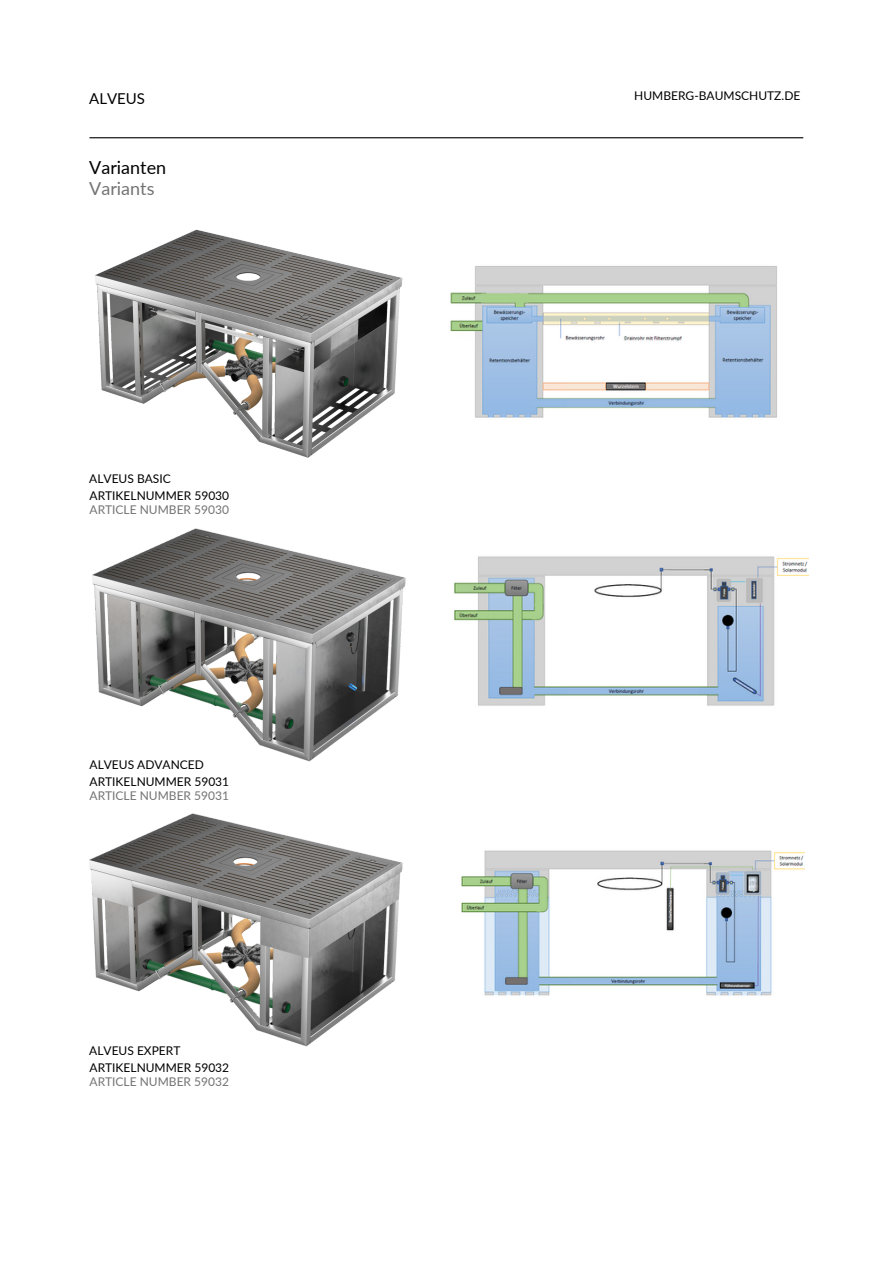
<style>
.page{position:relative;width:893px;height:1264px;background:#fff}
.page>*{position:absolute;margin:0;border:0;box-sizing:border-box;transform-origin:0 0}
.t1{font:18px "Lato";color:#000}
.t2{font:18px "Lato";color:#737373}
.t3{font:15px "Lato";color:#000}
.t4{font:12px "Lato";color:#000}
.t5{font:12px "Lato";color:#737373}
</style>
<div class="page">
<hr style="left:90px;top:137px;width:712px;height:1px;background:#000">
<img style="left:89px;top:813px;width:314px;height:234px">
<img style="left:92px;top:528px;width:314px;height:234px">
<img style="left:95px;top:229px;width:308px;height:229px">
<img style="left:461px;top:850px;width:343px;height:146px">
<img style="left:450px;top:266px;width:327px;height:152px">
<img style="left:454px;top:556px;width:354px;height:150px">
<p class="t3" style="left:89px;top:89px;width:57px">ALVEUS</p>
<p class="t4" style="left:634px;top:88px;width:167px">HUMBERG-BAUMSCHUTZ.DE</p>
<h1 class="t1" style="left:89px;top:156px;width:78px">Varianten</h1>
<h1 class="t2" style="left:89px;top:177px;width:67px">Variants</h1>
<p class="t4" style="left:89px;top:471px;width:83px">ALVEUS BASIC</p>
<p class="t4" style="left:89px;top:488px;width:141px">ARTIKELNUMMER 59030</p>
<p class="t5" style="left:89px;top:502px;width:141px">ARTICLE NUMBER 59030</p>
<p class="t4" style="left:89px;top:757px;width:116px">ALVEUS ADVANCED</p>
<p class="t4" style="left:89px;top:774px;width:141px">ARTIKELNUMMER 59031</p>
<p class="t5" style="left:89px;top:788px;width:141px">ARTICLE NUMBER 59031</p>
<p class="t4" style="left:89px;top:1043px;width:93px">ALVEUS EXPERT</p>
<p class="t4" style="left:89px;top:1060px;width:141px">ARTIKELNUMMER 59032</p>
<p class="t5" style="left:89px;top:1074px;width:141px">ARTICLE NUMBER 59032</p>
</div>
